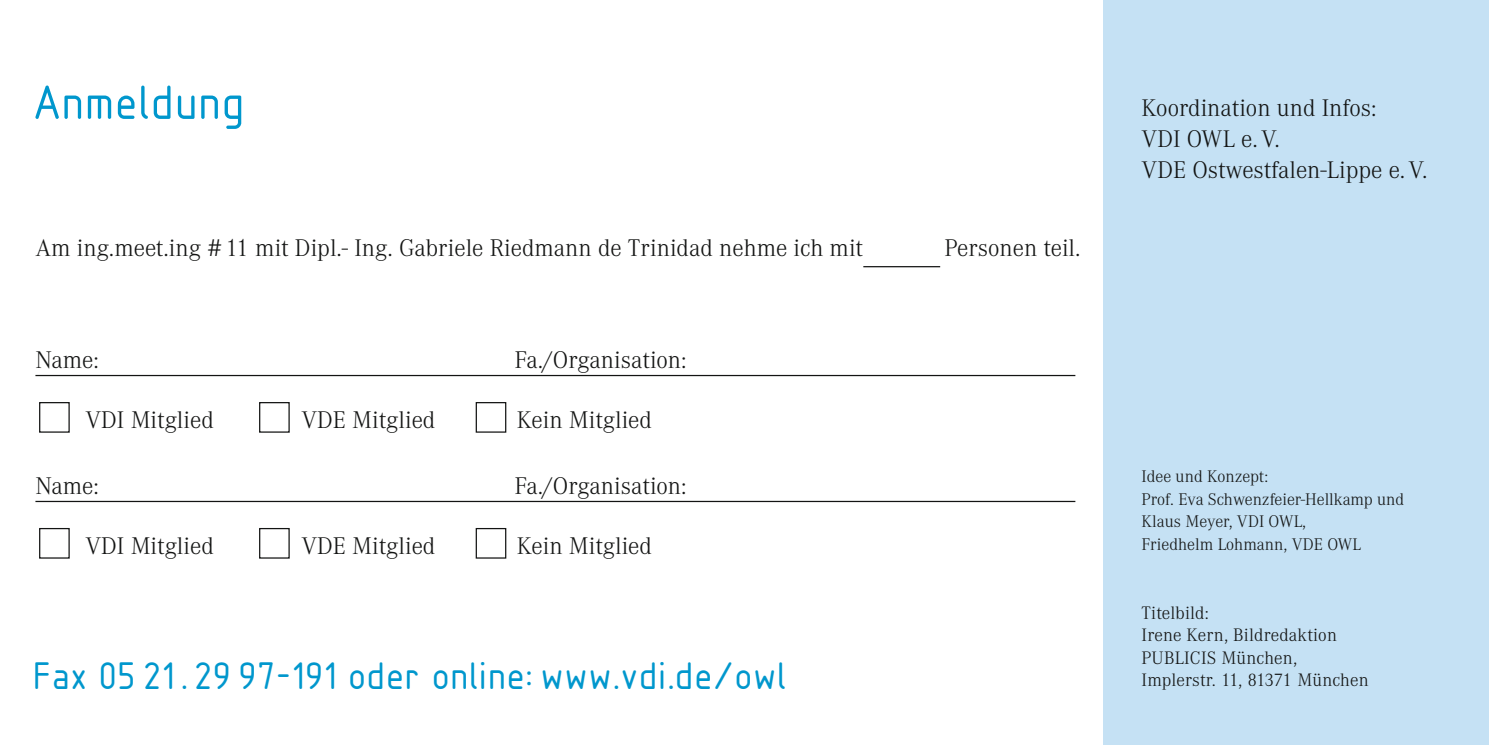
<style>
.page{position:relative;width:1489px;height:745px;background:#fff}
.page>*{position:absolute;margin:0;border:0;box-sizing:border-box;transform-origin:0 0}
.t1{font:50px "Isonorm 3098";letter-spacing:.05em;color:#0097cd}
.t2{font:40px "Isonorm 3098";letter-spacing:.05em;color:#0097cd}
.t3{font:300 25px/31.2px "Corporate A";color:#131413}
.t4{font:300 18.75px/22.5px "Corporate A";letter-spacing:.01em;color:#131413}
.t5{font:300 17.5px/22.5px "Corporate A";color:#131413}
</style>
<div class="page">
<div style="left:1103px;top:0;width:385px;height:744px;background:#c5e1f4"></div>
<hr style="left:35px;top:374px;width:1040px;height:2px;background:#131413">
<div style="left:39px;top:402px;width:31px;height:30px;border:1px solid #131413"></div>
<div style="left:259px;top:402px;width:31px;height:30px;border:1px solid #131413"></div>
<div style="left:475px;top:402px;width:31px;height:30px;border:1px solid #131413"></div>
<hr style="left:863px;top:266px;width:77px;height:1px;background:#131413">
<hr style="left:35px;top:500px;width:1040px;height:1px;background:#131413">
<div style="left:39px;top:527px;width:31px;height:31px;border:1px solid #131413"></div>
<div style="left:259px;top:527px;width:31px;height:31px;border:1px solid #131413"></div>
<div style="left:475px;top:527px;width:31px;height:31px;border:1px solid #131413"></div>
<h1 class="t1" style="left:35px;top:77px;width:211px">Anmeldung</h1>
<p class="t3" style="left:35px;top:233px;width:829px">Am ing.meet.ing #11 mit Dipl.- Ing. Gabriele Riedmann de Trinidad nehme ich mit</p>
<p class="t3" style="left:944px;top:233px;width:138px">Personen teil.</p>
<p class="t3" style="left:35px;top:344px;width:65px">Name:</p>
<p class="t3" style="left:514px;top:344px;width:174px">Fa./Organisation:</p>
<p class="t3" style="left:85px;top:404px;width:130px">VDI Mitglied</p>
<p class="t3" style="left:301px;top:404px;width:136px">VDE Mitglied</p>
<p class="t3" style="left:516px;top:404px;width:137px">Kein Mitglied</p>
<p class="t3" style="left:35px;top:470px;width:65px">Name:</p>
<p class="t3" style="left:514px;top:470px;width:174px">Fa./Organisation:</p>
<p class="t3" style="left:85px;top:530px;width:130px">VDI Mitglied</p>
<p class="t3" style="left:301px;top:530px;width:136px">VDE Mitglied</p>
<p class="t3" style="left:516px;top:530px;width:137px">Kein Mitglied</p>
<h2 class="t2" style="left:35px;top:654px;width:753px">Fax 05 21 . 29 97-191 oder online: www.vdi.de/owl</h2>
<p class="t3" style="left:1141px;top:92px;width:287px">Koordination und Infos:<br>VDI OWL e.V.<br>VDE Ostwestfalen-Lippe e.V.</p>
<p class="t5" style="left:1141px;top:465px;width:264px">Idee und Konzept:<br>Prof. Eva Schwenzfeier-Hellkamp und<br>Klaus Meyer, VDI OWL,<br>Friedhelm Lohmann, VDE OWL</p>
<p class="t4" style="left:1141px;top:601px;width:229px">Titelbild:<br>Irene Kern, Bildredaktion<br>PUBLICIS München,<br>Implerstr. 11, 81371 München</p>
</div>
